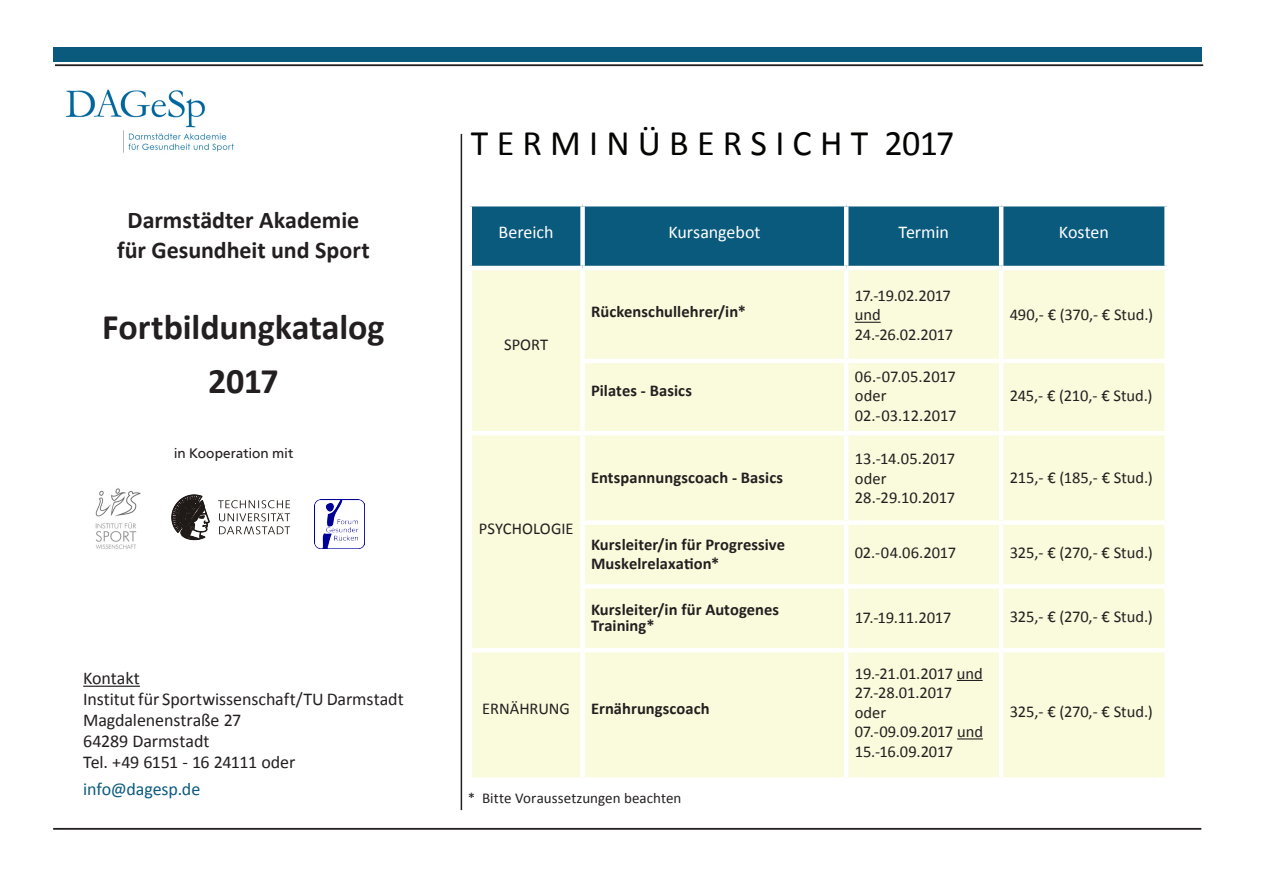
<style>
.page{position:relative;width:1263px;height:893px;background:#fff}
.page>*{position:absolute;margin:0;border:0;box-sizing:border-box;transform-origin:0 0}
.Copy_8_5p_11_5p{font:700 36px "Calibri";letter-spacing:-.005em;color:#231f20}
.Copy_8_5p_11_5p-2{font:36px "Calibri";color:#040503}
.Copy_8_5p_11_5p-3{font:700 24px "Calibri";color:#231f20}
.Copy_8_5p_11_5p-4{font:18px "Calibri";letter-spacing:-.005em;color:#231f20}
.Bildunterschrift_7_5{font:18px "Calibri";letter-spacing:-.005em;color:#fff}
.Copy_8_5p_11_5p-5{font:18px "Calibri";letter-spacing:-.01em;color:#0a5a7e}
.Bildunterschrift_7_5-2{font:16.5px/19.5px "Calibri";letter-spacing:-.005em;color:#231f20}
.Bildunterschrift_7_5-3{font:700 16.5px "Calibri";letter-spacing:.005em;color:#231f20}
.Copy_8_5p_11_5p-6{font:15px "Calibri";letter-spacing:.005em;color:#231f20}
.Copy_8_5p_11_5p-7{font:14.25px "Front Page";letter-spacing:.005em;color:#231f20}
</style>
<div class="page">
<div style="left:53px;top:47px;width:1148px;height:15px;background:#0a5a7e"></div>
<hr style="left:55px;top:64px;width:1148px;height:2px;background:#231f20">
<hr style="left:83px;top:686px;width:57px;height:1px;background:#231f20">
<hr style="left:53px;top:828px;width:1148px;height:2px;background:#231f20">
<img style="left:95px;top:488px;width:46px;height:61px">
<svg style="left:172px;top:495px;width:37px;height:45px"></svg>
<svg style="left:218px;top:500px;width:72px;height:34px"></svg>
<img style="left:314px;top:500px;width:50px;height:49px">
<div style="left:472px;top:206px;width:692px;height:60px;background:#0a5a7e"></div>
<div style="left:472px;top:270px;width:108px;height:507px;background:#fafadc"></div>
<div style="left:585px;top:270px;width:579px;height:507px;background:#fafadc"></div>
<div style="left:580px;top:206px;width:5px;height:60px;background:#fff"></div>
<hr style="left:844px;top:206px;width:4px;height:60px;background:#fff">
<hr style="left:999px;top:206px;width:4px;height:60px;background:#fff">
<hr style="left:844px;top:270px;width:4px;height:89px;background:#fff">
<hr style="left:999px;top:270px;width:4px;height:89px;background:#fff">
<hr style="left:580px;top:359px;width:266px;height:4px;background:#fff">
<hr style="left:846px;top:359px;width:155px;height:4px;background:#fff">
<hr style="left:844px;top:363px;width:4px;height:68px;background:#fff">
<hr style="left:1001px;top:359px;width:168px;height:4px;background:#fff">
<hr style="left:999px;top:363px;width:4px;height:68px;background:#fff">
<hr style="left:467px;top:431px;width:116px;height:4px;background:#fff">
<hr style="left:583px;top:431px;width:263px;height:4px;background:#fff">
<hr style="left:846px;top:431px;width:155px;height:4px;background:#fff">
<hr style="left:844px;top:435px;width:4px;height:85px;background:#fff">
<hr style="left:1001px;top:431px;width:168px;height:4px;background:#fff">
<hr style="left:999px;top:435px;width:4px;height:85px;background:#fff">
<div style="left:580px;top:520px;width:266px;height:5px;background:#fff"></div>
<div style="left:846px;top:520px;width:155px;height:5px;background:#fff"></div>
<hr style="left:844px;top:525px;width:4px;height:59px;background:#fff">
<div style="left:1001px;top:520px;width:168px;height:5px;background:#fff"></div>
<hr style="left:999px;top:525px;width:4px;height:59px;background:#fff">
<div style="left:580px;top:584px;width:266px;height:5px;background:#fff"></div>
<div style="left:846px;top:584px;width:155px;height:5px;background:#fff"></div>
<hr style="left:844px;top:589px;width:4px;height:59px;background:#fff">
<div style="left:1001px;top:584px;width:168px;height:5px;background:#fff"></div>
<hr style="left:999px;top:589px;width:4px;height:59px;background:#fff">
<hr style="left:467px;top:648px;width:116px;height:4px;background:#fff">
<hr style="left:583px;top:648px;width:263px;height:4px;background:#fff">
<hr style="left:846px;top:648px;width:155px;height:4px;background:#fff">
<hr style="left:844px;top:652px;width:4px;height:125px;background:#fff">
<hr style="left:1001px;top:648px;width:168px;height:4px;background:#fff">
<hr style="left:999px;top:652px;width:4px;height:125px;background:#fff">
<svg style="left:855px;top:322px;width:26px;height:1px"></svg>
<svg style="left:957px;top:680px;width:26px;height:1px"></svg>
<svg style="left:957px;top:738px;width:26px;height:1px"></svg>
<img style="left:65px;top:89px;width:169px;height:64px">
<hr style="left:461px;top:134px;width:1px;height:676px;background:#231f20">
<p class="Copy_8_5p_11_5p-3" style="left:128px;top:205px;width:233px">Darmstädter Akademie</p>
<p class="Copy_8_5p_11_5p-3" style="left:117px;top:235px;width:254px">für Gesundheit und Sport</p>
<p class="Copy_8_5p_11_5p" style="left:102px;top:304px;width:284px">Fortbildungkatalog</p>
<p class="Copy_8_5p_11_5p" style="left:208px;top:358px;width:72px">2017</p>
<p class="Copy_8_5p_11_5p-7" style="left:174px;top:443px;width:121px">in Kooperation mit</p>
<p class="Copy_8_5p_11_5p-4" style="left:83px;top:667px;width:58px">Kontakt</p>
<p class="Copy_8_5p_11_5p-4" style="left:83px;top:688px;width:322px">Institut für Sportwissenschaft/TU Darmstadt</p>
<p class="Copy_8_5p_11_5p-4" style="left:83px;top:709px;width:160px">Magdalenenstraße 27</p>
<p class="Copy_8_5p_11_5p-4" style="left:83px;top:730px;width:128px">64289 Darmstadt</p>
<p class="Copy_8_5p_11_5p-4" style="left:83px;top:751px;width:214px">Tel. +49 6151 - 16 24111 oder</p>
<p class="Copy_8_5p_11_5p-5" style="left:83px;top:778px;width:119px">info@dagesp.de</p>
<p class="Copy_8_5p_11_5p-2" style="left:471px;top:120px;width:485px">T E R M I N Ü B E R S I C H T 2017</p>
<p class="Bildunterschrift_7_5" style="left:499px;top:221px;width:57px">Bereich</p>
<p class="Bildunterschrift_7_5" style="left:668px;top:221px;width:94px">Kursangebot</p>
<p class="Bildunterschrift_7_5" style="left:898px;top:221px;width:52px">Termin</p>
<p class="Bildunterschrift_7_5" style="left:1059px;top:221px;width:51px">Kosten</p>
<p class="Bildunterschrift_7_5-2" style="left:504px;top:335px;width:46px">SPORT</p>
<p class="Bildunterschrift_7_5-3" style="left:591px;top:301px;width:156px">Rückenschullehrer/in*</p>
<p class="Bildunterschrift_7_5-3" style="left:591px;top:380px;width:102px">Pilates - Basics</p>
<p class="Bildunterschrift_7_5-2" style="left:479px;top:518px;width:96px">PSYCHOLOGIE</p>
<p class="Bildunterschrift_7_5-3" style="left:591px;top:467px;width:193px">Entspannungscoach - Basics</p>
<p class="Bildunterschrift_7_5-3" style="left:591px;top:533px;width:195px">Kursleiter/in für Progressive</p>
<p class="Bildunterschrift_7_5-3" style="left:591px;top:553px;width:130px">Muskelrelaxation*</p>
<p class="Bildunterschrift_7_5-3" style="left:591px;top:599px;width:190px">Kursleiter/in für Autogenes</p>
<p class="Bildunterschrift_7_5-3" style="left:591px;top:615px;width:65px">Training*</p>
<p class="Bildunterschrift_7_5-2" style="left:482px;top:699px;width:89px">ERNÄHRUNG</p>
<p class="Bildunterschrift_7_5-3" style="left:591px;top:698px;width:120px">Ernährungscoach</p>
<p class="Copy_8_5p_11_5p-6" style="left:468px;top:788px;width:215px">* Bitte Voraussetzungen beachten</p>
<p class="Bildunterschrift_7_5-2" style="left:855px;top:286px;width:98px">17.-19.02.2017</p>
<p class="Bildunterschrift_7_5-2" style="left:855px;top:305px;width:27px">und</p>
<p class="Bildunterschrift_7_5-2" style="left:855px;top:325px;width:100px">24.-26.02.2017</p>
<p class="Bildunterschrift_7_5-2" style="left:855px;top:367px;width:103px">06.-07.05.2017</p>
<p class="Bildunterschrift_7_5-2" style="left:855px;top:386px;width:33px">oder</p>
<p class="Bildunterschrift_7_5-2" style="left:855px;top:406px;width:103px">02.-03.12.2017</p>
<p class="Bildunterschrift_7_5-2" style="left:855px;top:449px;width:102px">13.-14.05.2017</p>
<p class="Bildunterschrift_7_5-2" style="left:855px;top:469px;width:33px">oder</p>
<p class="Bildunterschrift_7_5-2" style="left:855px;top:488px;width:102px">28.-29.10.2017</p>
<p class="Bildunterschrift_7_5-2" style="left:1010px;top:305px;width:145px">490,- € (370,- € Stud.)</p>
<p class="Bildunterschrift_7_5-2" style="left:1010px;top:385px;width:144px">245,- € (210,- € Stud.)</p>
<p class="Bildunterschrift_7_5-2" style="left:1010px;top:467px;width:145px">215,- € (185,- € Stud.)</p>
<p class="Bildunterschrift_7_5-2" style="left:855px;top:543px;width:103px">02.-04.06.2017</p>
<p class="Bildunterschrift_7_5-2" style="left:1010px;top:543px;width:145px">325,- € (270,- € Stud.)</p>
<p class="Bildunterschrift_7_5-2" style="left:855px;top:608px;width:98px">17.-19.11.2017</p>
<p class="Bildunterschrift_7_5-2" style="left:1010px;top:606px;width:145px">325,- € (270,- € Stud.)</p>
<p class="Bildunterschrift_7_5-2" style="left:855px;top:663px;width:129px">19.-21.01.2017 und<br>27.-28.01.2017</p>
<p class="Bildunterschrift_7_5-2" style="left:855px;top:702px;width:33px">oder</p>
<p class="Bildunterschrift_7_5-2" style="left:855px;top:722px;width:130px">07.-09.09.2017 und<br>15.-16.09.2017</p>
<p class="Bildunterschrift_7_5-2" style="left:1010px;top:702px;width:145px">325,- € (270,- € Stud.)</p>
</div>
